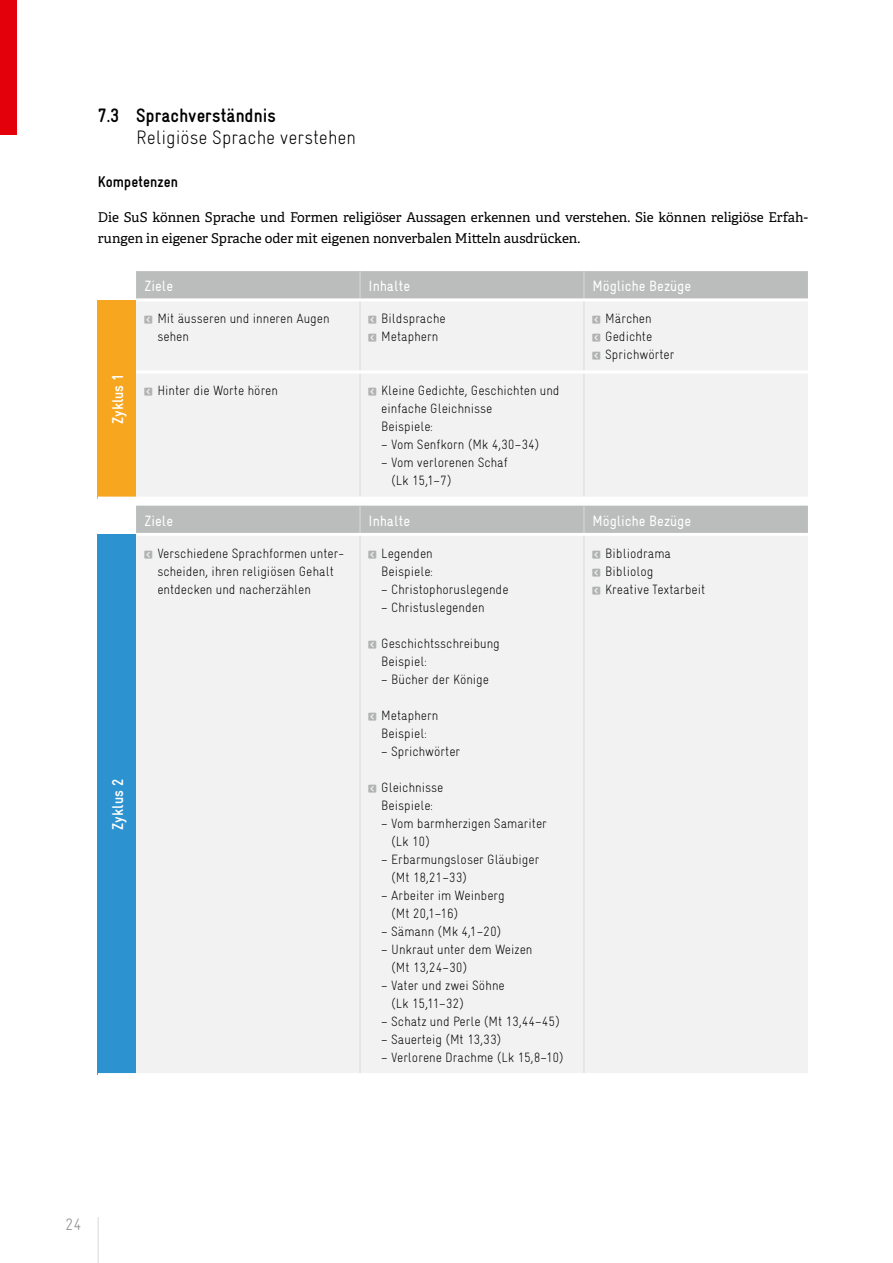
<style>
.page{position:relative;width:893px;height:1263px;background:#fff}
.page>*{position:absolute;margin:0;border:0;box-sizing:border-box;transform-origin:0 0}
.t1{font:300 19.5px "Gravur Condensed";color:#000}
.t2{font:700 19.5px "Gravur Condensed";color:#000}
.t3{font:300 16.5px "Gravur Condensed";color:#868786}
.t4{font:700 15.75px "Gravur Condensed";color:#fff}
.t5{font:700 15.75px "Gravur Condensed";color:#000}
.t6{font:15px "Gravur Condensed";color:#fff}
.t7{font:300 13.5px/18px "Gravur Condensed";color:#000}
.t8{font:13.5px/21.8px "Adelle";color:#000}
</style>
<div class="page">
<div style="left:0;top:0;width:17px;height:135px;background:#e3000b"></div>
<hr style="left:98px;top:1217px;width:1px;height:46px;background:#d9dada">
<div style="left:98px;top:300px;width:38px;height:198px;background:#f7a71f"></div>
<div style="left:136px;top:301px;width:672px;height:196px;background:#f2f2f2"></div>
<div style="left:136px;top:271px;width:672px;height:27px;background:#bbbcbc"></div>
<hr style="left:360px;top:301px;width:1px;height:69px;background:#d9dada">
<hr style="left:584px;top:301px;width:1px;height:69px;background:#d9dada">
<hr style="left:360px;top:373px;width:1px;height:124px;background:#d9dada">
<hr style="left:584px;top:373px;width:1px;height:124px;background:#d9dada">
<hr style="left:98px;top:497px;width:38px;height:3px;background:#fff">
<hr style="left:136px;top:370px;width:224px;height:3px;background:#fff">
<hr style="left:360px;top:370px;width:224px;height:3px;background:#fff">
<hr style="left:584px;top:370px;width:224px;height:3px;background:#fff">
<div style="left:98px;top:534px;width:38px;height:540px;background:#2d92d0"></div>
<div style="left:136px;top:536px;width:672px;height:537px;background:#f2f2f2"></div>
<div style="left:136px;top:506px;width:672px;height:27px;background:#bbbcbc"></div>
<hr style="left:360px;top:536px;width:1px;height:537px;background:#d9dada">
<hr style="left:584px;top:536px;width:1px;height:537px;background:#d9dada">
<hr style="left:98px;top:1073px;width:38px;height:3px;background:#fff">
<svg style="left:145px;top:316px;width:7px;height:8px"></svg>
<svg style="left:369px;top:316px;width:7px;height:8px"></svg>
<svg style="left:369px;top:334px;width:7px;height:8px"></svg>
<svg style="left:592px;top:316px;width:8px;height:8px"></svg>
<svg style="left:592px;top:334px;width:8px;height:8px"></svg>
<svg style="left:592px;top:352px;width:8px;height:8px"></svg>
<svg style="left:145px;top:388px;width:7px;height:8px"></svg>
<svg style="left:369px;top:388px;width:7px;height:8px"></svg>
<svg style="left:145px;top:550px;width:7px;height:8px"></svg>
<svg style="left:369px;top:550px;width:7px;height:8px"></svg>
<svg style="left:369px;top:640px;width:7px;height:8px"></svg>
<svg style="left:369px;top:712px;width:7px;height:8px"></svg>
<svg style="left:369px;top:784px;width:7px;height:8px"></svg>
<svg style="left:592px;top:550px;width:8px;height:8px"></svg>
<svg style="left:592px;top:568px;width:8px;height:8px"></svg>
<svg style="left:592px;top:586px;width:8px;height:8px"></svg>
<h1 class="t2" style="left:98px;top:104px;width:180px">7.3 Sprachverständnis</h1>
<h1 class="t1" style="left:136px;top:127px;width:222px">Religiöse Sprache verstehen</h1>
<p class="t5" style="left:98px;top:173px;width:82px">Kompetenzen</p>
<p class="t8" style="left:98px;top:206px;width:711px">Die SuS können Sprache und Formen religiöser Aussagen erkennen und verstehen. Sie können religiöse Erfah&shy;rungen in eigener Sprache oder mit eigenen nonverbalen Mitteln ausdrücken.</p>
<p class="t6" style="left:145px;top:278px;width:30px">Ziele</p>
<p class="t6" style="left:369px;top:278px;width:43px">Inhalte</p>
<p class="t6" style="left:592px;top:278px;width:100px">Mögliche Bezüge</p>
<p class="t4" style="left:109px;top:424px;width:52px;rotate:-90deg">Zyklus 1</p>
<p class="t4" style="left:109px;top:830px;width:52px;rotate:-90deg">Zyklus 2</p>
<p class="t7" style="left:157px;top:310px;width:174px">Mit äusseren und inneren Augen sehen</p>
<p class="t7" style="left:381px;top:310px;width:66px">Bildsprache<br>Metaphern</p>
<p class="t7" style="left:605px;top:310px;width:71px">Märchen<br>Gedichte<br>Sprichwörter</p>
<p class="t7" style="left:157px;top:382px;width:122px">Hinter die Worte hören</p>
<p class="t7" style="left:381px;top:382px;width:180px">Kleine Gedichte, Geschichten und einfache Gleichnisse<br>Beispiele:</p>
<p class="t7" style="left:381px;top:436px;width:160px">– Vom Senfkorn (Mk 4,30–34)</p>
<p class="t7" style="left:391px;top:454px;width:118px;text-indent:-10px">– Vom verlorenen Schaf (Lk 15,1–7)</p>
<p class="t6" style="left:145px;top:512px;width:30px">Ziele</p>
<p class="t6" style="left:369px;top:512px;width:43px">Inhalte</p>
<p class="t6" style="left:592px;top:512px;width:100px">Mögliche Bezüge</p>
<p class="t7" style="left:157px;top:544px;width:188px">Verschiedene Sprachformen unter&shy;scheiden, ihren religiösen Gehalt entdecken und nacherzählen</p>
<p class="t7" style="left:381px;top:544px;width:53px">Legenden<br>Beispiele:</p>
<p class="t7" style="left:381px;top:580px;width:129px">– Christophoruslegende</p>
<p class="t7" style="left:381px;top:598px;width:105px">– Christuslegenden</p>
<p class="t7" style="left:381px;top:634px;width:120px">Geschichtsschreibung<br>Beispiel:</p>
<p class="t7" style="left:381px;top:670px;width:109px">– Bücher der Könige</p>
<p class="t7" style="left:381px;top:706px;width:59px">Metaphern<br>Beispiel:</p>
<p class="t7" style="left:381px;top:742px;width:80px">– Sprichwörter</p>
<p class="t7" style="left:381px;top:778px;width:64px">Gleichnisse<br>Beispiele:</p>
<p class="t7" style="left:391px;top:814px;width:157px;text-indent:-10px">– Vom barmherzigen Samariter (Lk 10)</p>
<p class="t7" style="left:391px;top:850px;width:150px;text-indent:-10px">– Erbarmungsloser Gläubiger (Mt 18,21–33)</p>
<p class="t7" style="left:391px;top:886px;width:115px;text-indent:-10px">– Arbeiter im Weinberg (Mt 20,1–16)</p>
<p class="t7" style="left:381px;top:922px;width:122px">– Sämann (Mk 4,1–20)</p>
<p class="t7" style="left:391px;top:940px;width:143px;text-indent:-10px">– Unkraut unter dem Weizen (Mt 13,24–30)</p>
<p class="t7" style="left:391px;top:976px;width:115px;text-indent:-10px">– Vater und zwei Söhne (Lk 15,11–32)</p>
<p class="t7" style="left:381px;top:1012px;width:180px">– Schatz und Perle (Mt 13,44–45)</p>
<p class="t7" style="left:381px;top:1030px;width:122px">– Sauerteig (Mt 13,33)</p>
<p class="t7" style="left:381px;top:1048px;width:184px">– Verlorene Drachme (Lk 15,8–10)</p>
<p class="t7" style="left:605px;top:544px;width:102px">Bibliodrama<br>Bibliolog<br>Kreative Textarbeit</p>
<p class="t3" style="left:65px;top:1215px;width:18px">24</p>
</div>
